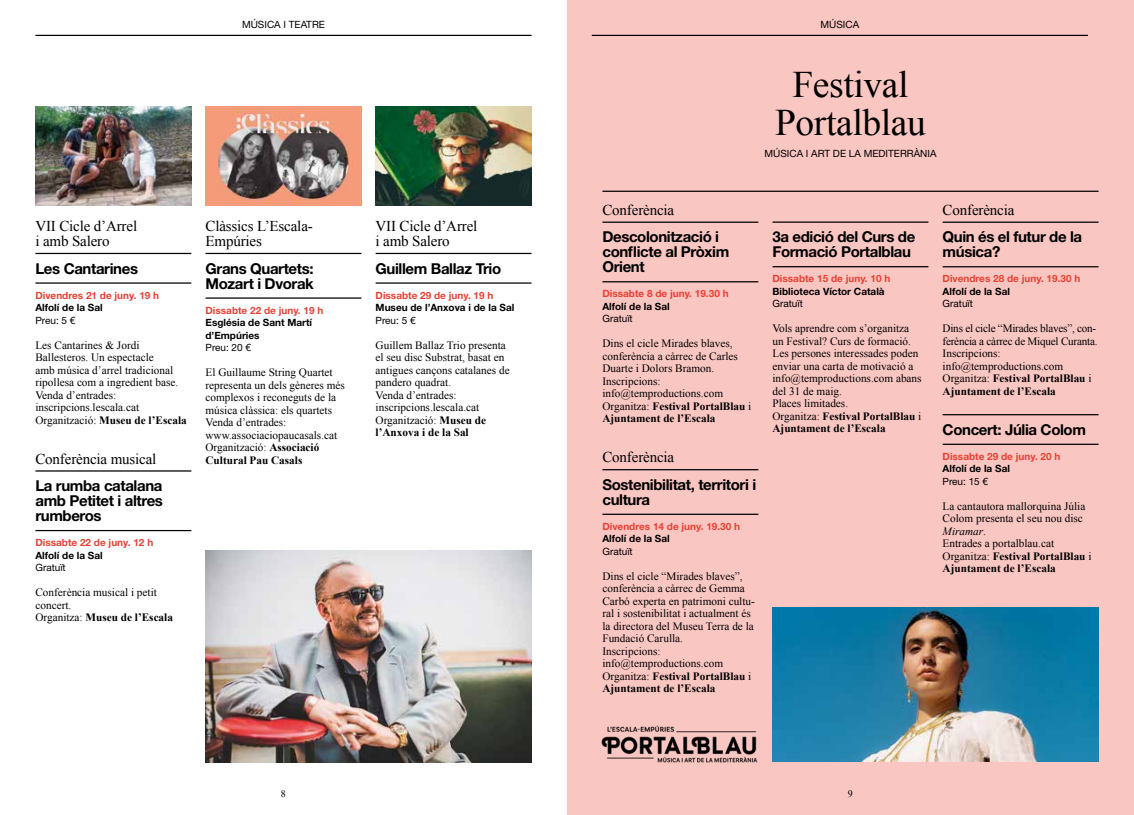
<style>
.page{position:relative;width:1134px;height:815px;background:#fff}
.page>*{position:absolute;margin:0;border:0;box-sizing:border-box;transform-origin:0 0}
.t1{font:37.5px/37.5px "Times New Roman";letter-spacing:-.01em;color:#000;text-align:center}
.t2{font:700 15px/15px "Helvetica Neue LT Std";letter-spacing:-.025em;color:#000}
.t3{font:15px/15px "Times New Roman";letter-spacing:-.01em;color:#000}
.t4{font:11.25px/12.5px "Times New Roman";color:#000}
.t5{font:11.25px/12.5px "Times New Roman";letter-spacing:-.02em;color:#000}
.t6{font:700 10px "Helvetica Neue LT Std";color:#e84133}
.t7{font:700 10px/12.5px "Helvetica Neue LT Std";color:#000}
.t8{font:10px "Helvetica Neue LT Std";color:#000}
.t9{font:10px "Times New Roman";color:#000}
.s1{font-weight:700}
.s2{font-style:italic}
</style>
<div class="page">
<hr style="left:35px;top:35px;width:496px;height:1px;background:#000">
<div style="left:567px;top:0;width:567px;height:815px;background:#f9c6c1"></div>
<hr style="left:592px;top:35px;width:496px;height:1px;background:#000">
<hr style="left:602px;top:191px;width:496px;height:1px;background:#000">
<hr style="left:602px;top:222px;width:156px;height:1px;background:#000">
<hr style="left:602px;top:281px;width:156px;height:1px;background:#000">
<hr style="left:602px;top:469px;width:156px;height:1px;background:#000">
<hr style="left:602px;top:514px;width:156px;height:1px;background:#000">
<hr style="left:772px;top:221px;width:156px;height:2px;background:#000">
<hr style="left:772px;top:266px;width:156px;height:1px;background:#000">
<hr style="left:943px;top:222px;width:155px;height:1px;background:#000">
<hr style="left:943px;top:266px;width:155px;height:1px;background:#000">
<hr style="left:943px;top:414px;width:155px;height:1px;background:#000">
<hr style="left:943px;top:444px;width:155px;height:1px;background:#000">
<hr style="left:35px;top:253px;width:156px;height:1px;background:#000">
<hr style="left:35px;top:282px;width:156px;height:2px;background:#000">
<hr style="left:35px;top:470px;width:156px;height:2px;background:#000">
<hr style="left:35px;top:530px;width:156px;height:1px;background:#000">
<hr style="left:206px;top:253px;width:155px;height:1px;background:#000">
<hr style="left:206px;top:297px;width:155px;height:2px;background:#000">
<hr style="left:376px;top:253px;width:155px;height:1px;background:#000">
<hr style="left:376px;top:282px;width:155px;height:2px;background:#000">
<img style="left:35px;top:106px;width:156px;height:100px">
<img style="left:206px;top:106px;width:155px;height:100px">
<img style="left:376px;top:106px;width:155px;height:100px">
<img style="left:772px;top:607px;width:326px;height:155px">
<img style="left:601px;top:726px;width:156px;height:37px">
<img style="left:206px;top:551px;width:325px;height:212px">
<p class="t8" style="left:242px;top:19px;width:84px">MÚSICA I TEATRE</p>
<h2 class="t3" style="left:35px;top:218px;width:103px">VII Cicle d’Arrel i amb Salero</h2>
<h2 class="t2" style="left:35px;top:260px;width:104px">Les Cantarines</h2>
<p class="t6" style="left:35px;top:289px;width:125px">Divendres 21 de juny. 19 h</p>
<p class="t7" style="left:35px;top:301px;width:69px">Alfolí de la Sal</p>
<p class="t8" style="left:35px;top:314px;width:42px">Preu: 5 €</p>
<p class="t4" style="left:35px;top:338px;width:153px">Les Cantarines &amp; Jordi<br>Ballesteros. Un espectacle<br>amb música d’arrel tradicional ripollesa com a ingredient base.<br>Venda d’entrades: inscripcions.lescala.cat<br>Organització: <span class="s1">Museu de l’Escala</span></p>
<h2 class="t3" style="left:35px;top:451px;width:123px">Conferència musical</h2>
<h2 class="t2" style="left:35px;top:478px;width:129px;text-align:justify">La rumba catalana amb Petitet i altres rumberos</h2>
<p class="t6" style="left:35px;top:536px;width:119px">Dissabte 22 de juny. 12 h</p>
<p class="t7" style="left:35px;top:549px;width:69px">Alfolí de la Sal</p>
<p class="t8" style="left:35px;top:562px;width:32px">Gratuït</p>
<p class="t4" style="left:35px;top:586px;width:139px">Conferència musical i petit concert.<br>Organitza: <span class="s1">Museu de l’Escala</span></p>
<h2 class="t3" style="left:206px;top:218px;width:109px">Clàssics L’Escala-<br>Empúries</h2>
<h2 class="t2" style="left:206px;top:260px;width:110px">Grans Quartets:<br>Mozart i Dvorak</h2>
<p class="t6" style="left:206px;top:304px;width:119px">Dissabte 22 de juny. 19 h</p>
<p class="t7" style="left:206px;top:316px;width:108px">Església de Sant Martí d’Empúries</p>
<p class="t8" style="left:206px;top:342px;width:47px">Preu: 20 €</p>
<p class="t4" style="left:206px;top:366px;width:141px">El Guillaume String Quartet representa un dels gèneres més complexos i reconeguts de la música clàssica: els quartets<br>Venda d’entrades: www.associaciopaucasals.cat<br>Organització: <span class="s1">Associació<br>Cultural Pau Casals</span></p>
<h2 class="t3" style="left:376px;top:218px;width:103px">VII Cicle d’Arrel i amb Salero</h2>
<h2 class="t2" style="left:376px;top:260px;width:127px">Guillem Ballaz Trio</h2>
<p class="t6" style="left:376px;top:289px;width:119px">Dissabte 29 de juny. 19 h</p>
<p class="t7" style="left:376px;top:301px;width:140px">Museu de l’Anxova i de la Sal</p>
<p class="t8" style="left:376px;top:314px;width:42px">Preu: 5 €</p>
<p class="t4" style="left:376px;top:338px;width:136px">Guillem Ballaz Trio presenta el seu disc Substrat, basat en antigues cançons catalanes de pandero quadrat.<br>Venda d’entrades: inscripcions.lescala.cat<br>Organització: <span class="s1">Museu de l’Anxova i de la Sal</span></p>
<p class="t9" style="left:281px;top:787px;width:6px">8</p>
<p class="t8" style="left:820px;top:19px;width:40px">MÚSICA</p>
<h1 class="t1" style="left:775px;top:66px;width:152px">Festival<br>Portalblau</h1>
<p class="t8" style="left:764px;top:148px;width:174px">MÚSICA I ART DE LA MEDITERRÀNIA</p>
<h2 class="t3" style="left:602px;top:202px;width:73px">Conferència</h2>
<h2 class="t2" style="left:602px;top:229px;width:128px">Descolonització i conflicte al Pròxim<br>Orient</h2>
<p class="t6" style="left:602px;top:288px;width:128px">Dissabte 8 de juny. 19.30 h</p>
<p class="t7" style="left:602px;top:300px;width:69px">Alfolí de la Sal</p>
<p class="t8" style="left:602px;top:313px;width:32px">Gratuït</p>
<p class="t4" style="left:602px;top:337px;width:150px">Dins el cicle Mirades blaves, conferència a càrrec de Carles<br>Duarte i Dolors Bramon.<br>Inscripcions: info@temproductions.com<br>Organitza: <span class="s1">Festival PortalBlau</span> i<br><span class="s1">Ajuntament de l’Escala</span></p>
<h2 class="t3" style="left:602px;top:450px;width:73px">Conferència</h2>
<h2 class="t2" style="left:602px;top:477px;width:155px">Sostenibilitat, territori i cultura</h2>
<p class="t6" style="left:602px;top:520px;width:139px">Divendres 14 de juny. 19.30 h</p>
<p class="t7" style="left:602px;top:532px;width:69px">Alfolí de la Sal</p>
<p class="t8" style="left:602px;top:545px;width:32px">Gratuït</p>
<p class="t4" style="left:602px;top:570px;width:154px">Dins el cicle “Mirades blaves”, conferència a càrrec de Gemma<br>Carbó experta en patrimoni cultu&shy;ral i sostenibilitat i actualment és la directora del Museu Terra de la<br>Fundació Carulla.<br>Inscripcions: info@temproductions.com<br>Organitza: <span class="s1">Festival PortalBlau</span> i<br><span class="s1">Ajuntament de l’Escala</span></p>
<h2 class="t2" style="left:772px;top:229px;width:144px">3a edició del Curs de<br>Formació Portalblau</h2>
<p class="t6" style="left:772px;top:272px;width:119px">Dissabte 15 de juny. 10 h</p>
<p class="t7" style="left:772px;top:285px;width:114px">Biblioteca Víctor Català</p>
<p class="t8" style="left:772px;top:298px;width:32px">Gratuït</p>
<p class="t4" style="left:772px;top:322px;width:151px">Vols aprendre com s’organitza un Festival? Curs de formació.<br>Les persones interessades poden enviar una carta de motivació a info@temproductions.com abans del 31 de maig.<br>Places limitades.<br>Organitza: <span class="s1">Festival PortalBlau</span> i<br><span class="s1">Ajuntament de l’Escala</span></p>
<h2 class="t3" style="left:943px;top:202px;width:73px">Conferència</h2>
<h2 class="t2" style="left:943px;top:229px;width:141px">Quin és el futur de la música?</h2>
<p class="t6" style="left:943px;top:273px;width:139px">Divendres 28 de juny. 19.30 h</p>
<p class="t7" style="left:943px;top:285px;width:69px">Alfolí de la Sal</p>
<p class="t8" style="left:943px;top:298px;width:32px">Gratuït</p>
<p class="t5" style="left:943px;top:322px;width:156px">Dins el cicle “Mirades blaves”, con&shy;ferència a càrrec de Miquel Curanta.<br>Inscripcions: info@temproductions.com<br>Organitza: <span class="s1">Festival PortalBlau</span> i<br><span class="s1">Ajuntament de l’Escala</span></p>
<h2 class="t2" style="left:943px;top:422px;width:145px">Concert: Júlia Colom</h2>
<p class="t6" style="left:943px;top:450px;width:119px">Dissabte 29 de juny. 20 h</p>
<p class="t7" style="left:943px;top:462px;width:69px">Alfolí de la Sal</p>
<p class="t8" style="left:943px;top:475px;width:47px">Preu: 15 €</p>
<p class="t4" style="left:943px;top:500px;width:150px">La cantautora mallorquina Júlia<br>Colom presenta el seu nou disc<br><span class="s2">Miramar</span>.<br>Entrades a portalblau.cat<br>Organitza: <span class="s1">Festival PortalBlau</span> i<br><span class="s1">Ajuntament de l’Escala</span></p>
<p class="t9" style="left:848px;top:787px;width:6px">9</p>
</div>
